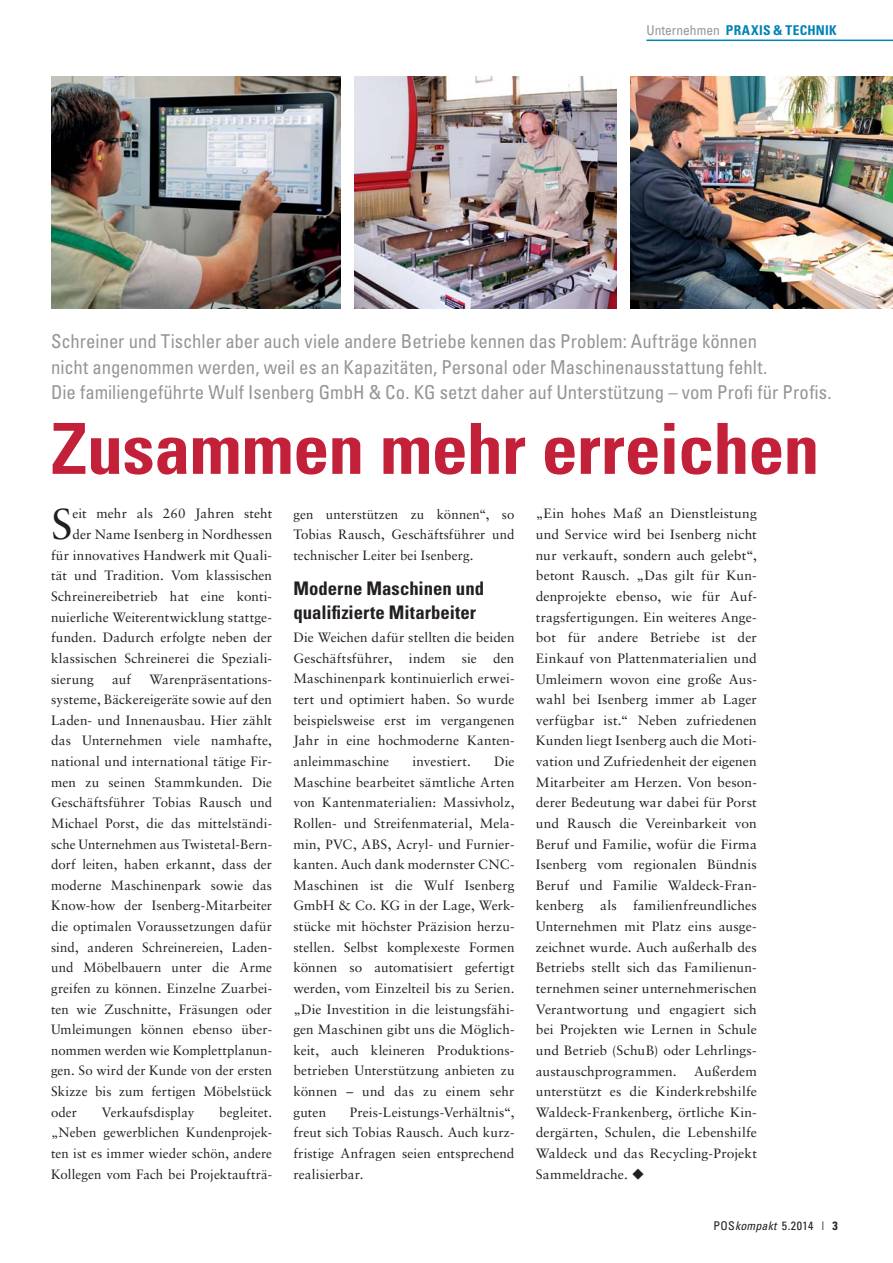
<style>
.page{position:relative;width:893px;height:1263px;background:#fff}
.page>*{position:absolute;margin:0;border:0;box-sizing:border-box;transform-origin:0 0}
.t1{font:700 condensed 70.5px "Univers";letter-spacing:-.01em;color:#c3203a}
.t2{font:43.05px "Sabon LT Std";color:#231f20}
.t3{font:condensed 19.2px/25.5px "Univers";color:#939598}
.t4{font:700 condensed 18.75px/24px "Univers";color:#231f20}
.t5{font:13.5px/20.7px "Sabon LT Std";letter-spacing:.01em;color:#231f20;text-align:justify}
.t6{font:700 condensed 13.5px "Univers";letter-spacing:.02em;color:#0084b5}
.t7{font:condensed 12px "Univers";letter-spacing:.035em;color:#231f20}
.s1{font-weight:400;color:#939598}
.s2{font-style:italic}
.s3{font-weight:700}
</style>
<div class="page">
<hr style="left:646px;top:40px;width:247px;height:1px;background:#0084b5">
<img style="left:51px;top:77px;width:289px;height:231px">
<img style="left:354px;top:77px;width:262px;height:231px">
<img style="left:630px;top:77px;width:263px;height:231px">
<p class="t6" style="left:646px;top:26px;width:192px"><span class="s1">Unternehmen</span> PRAXIS &amp; TECHNIK</p>
<p class="t3" style="left:51px;top:330px;width:782px">Schreiner und Tischler aber auch viele andere Betriebe kennen das Problem: Aufträge können<br>nicht angenommen werden, weil es an Kapazitäten, Personal oder Maschinenausstattung fehlt.<br>Die familiengeführte Wulf Isenberg GmbH &amp; Co. KG setzt daher auf Unterstützung – vom Profi für Profis.</p>
<h1 class="t1" style="left:51px;top:423px;width:770px">Zusammen mehr erreichen</h1>
<h2 class="t2" style="left:51px;top:503px;width:23px">S</h2>
<p class="t5" style="left:73px;top:504px;width:201px">eit mehr als 260 Jahren steht</p>
<p class="t5" style="left:73px;top:525px;width:201px">der Name Isenberg in Nordhessen</p>
<p class="t5" style="left:51px;top:545px;width:223px">für innovatives Handwerk mit Quali-</p>
<p class="t5" style="left:51px;top:566px;width:223px">tät und Tradition. Vom klassischen</p>
<p class="t5" style="left:51px;top:587px;width:223px">Schreinereibetrieb hat eine konti-</p>
<p class="t5" style="left:51px;top:607px;width:223px">nuierliche Weiterentwicklung stattge-</p>
<p class="t5" style="left:51px;top:628px;width:223px">funden. Dadurch erfolgte neben der</p>
<p class="t5" style="left:51px;top:649px;width:223px">klassischen Schreinerei die Speziali-</p>
<p class="t5" style="left:51px;top:669px;width:44px">sierung</p>
<p class="t5" style="left:112px;top:669px;width:20px">auf</p>
<p class="t5" style="left:51px;top:669px;width:223px;text-indent:98px">Warenpräsentations&shy;systeme, Bäckereigeräte sowie auf den Laden- und Innenausbau. Hier zählt das Unternehmen viele namhafte, national und international tätige Fir&shy;men zu seinen Stammkunden. Die Geschäftsführer Tobias Rausch und Michael Porst, die das mittelständi&shy;sche Unternehmen aus Twistetal-Bern&shy;dorf leiten, haben erkannt, dass der moderne Maschinenpark sowie das Know-how der Isenberg-Mitarbeiter die optimalen Voraussetzungen dafür sind, anderen Schreinereien, Laden&shy;und Möbelbauern unter die Arme greifen zu können. Einzelne Zuarbei&shy;ten wie Zuschnitte, Fräsungen oder Umleimungen können ebenso über&shy;nommen werden wie Komplettplanun&shy;gen. So wird der Kunde von der ersten Skizze bis zum fertigen Möbelstück oder</p>
<p class="t5" style="left:51px;top:1102px;width:223px;text-indent:168px">begleitet. „Neben gewerblichen Kundenprojek&shy;ten ist es immer wieder schön, andere Kollegen vom Fach bei Projektaufträ-</p>
<p class="t5" style="left:102px;top:1102px;width:94px">Verkaufsdisplay</p>
<p class="t5" style="left:293px;top:504px;width:223px">gen unterstützen zu können“, so Tobias Rausch, Geschäftsführer und technischer Leiter bei Isenberg.</p>
<h3 class="t4" style="left:293px;top:579px;width:192px">Moderne Maschinen und qualifizierte Mitarbeiter</h3>
<p class="t5" style="left:293px;top:628px;width:223px">Die Weichen dafür stellten die beiden Geschäftsführer, indem sie den Maschinenpark kontinuierlich erwei&shy;tert und optimiert haben. So wurde beispielsweise erst im vergangenen Jahr in eine hochmoderne Kanten&shy;anleimmaschine</p>
<p class="t5" style="left:293px;top:752px;width:223px;text-indent:201px">Die Maschine bearbeitet sämtliche Arten von Kantenmaterialien: Massivholz, Rollen- und Streifenmaterial, Mela&shy;min, PVC, ABS, Acryl- und Furnier&shy;kanten. Auch dank modernster CNC-Maschinen ist die Wulf Isenberg GmbH &amp; Co. KG in der Lage, Werk&shy;stücke mit höchster Präzision herzu&shy;stellen. Selbst komplexeste Formen können so automatisiert gefertigt werden, vom Einzelteil bis zu Serien. „Die Investition in die leistungsfähi&shy;gen Maschinen gibt uns die Möglich&shy;keit, auch kleineren Produktions&shy;betrieben Unterstützung anbieten zu können – und das zu einem sehr guten</p>
<p class="t5" style="left:412px;top:752px;width:60px">investiert.</p>
<p class="t5" style="left:293px;top:1102px;width:223px;text-indent:56px">Preis-Leistungs-Verhältnis“, freut sich Tobias Rausch. Auch kurz&shy;fristige Anfragen seien entsprechend realisierbar.</p>
<p class="t5" style="left:536px;top:504px;width:223px">„Ein hohes Maß an Dienstleistung und Service wird bei Isenberg nicht nur verkauft, sondern auch gelebt“, betont Rausch. „Das gilt für Kun&shy;denprojekte ebenso, wie für Auf&shy;tragsfertigungen. Ein weiteres Ange&shy;bot für andere Betriebe ist der Einkauf von Plattenmaterialien und Umleimern wovon eine große Aus&shy;wahl bei Isenberg immer ab Lager verfügbar ist.“ Neben zufriedenen Kunden liegt Isenberg auch die Moti&shy;vation und Zufriedenheit der eigenen Mitarbeiter am Herzen. Von beson&shy;derer Bedeutung war dabei für Porst und Rausch die Vereinbarkeit von Beruf und Familie, wofür die Firma Isenberg vom regionalen Bündnis Beruf und Familie Waldeck-Fran&shy;kenberg als familienfreundliches Unternehmen mit Platz eins ausge&shy;zeichnet wurde. Auch außerhalb des Betriebs stellt sich das Familienun&shy;ternehmen seiner unternehmerischen Verantwortung und engagiert sich bei Projekten wie Lernen in Schule und Betrieb (SchuB) oder Lehrlings&shy;austauschprogrammen.</p>
<p class="t5" style="left:536px;top:1061px;width:223px;text-indent:158px">Außerdem unterstützt es die Kinderkrebshilfe Waldeck-Frankenberg, örtliche Kin&shy;dergärten, Schulen, die Lebenshilfe Waldeck und das Recycling-Projekt Sammeldrache. ◆</p>
<p class="t7" style="left:713px;top:1221px;width:126px">POS<span class="s2">kompakt</span> 5.2014 | <span class="s3">3</span></p>
</div>
